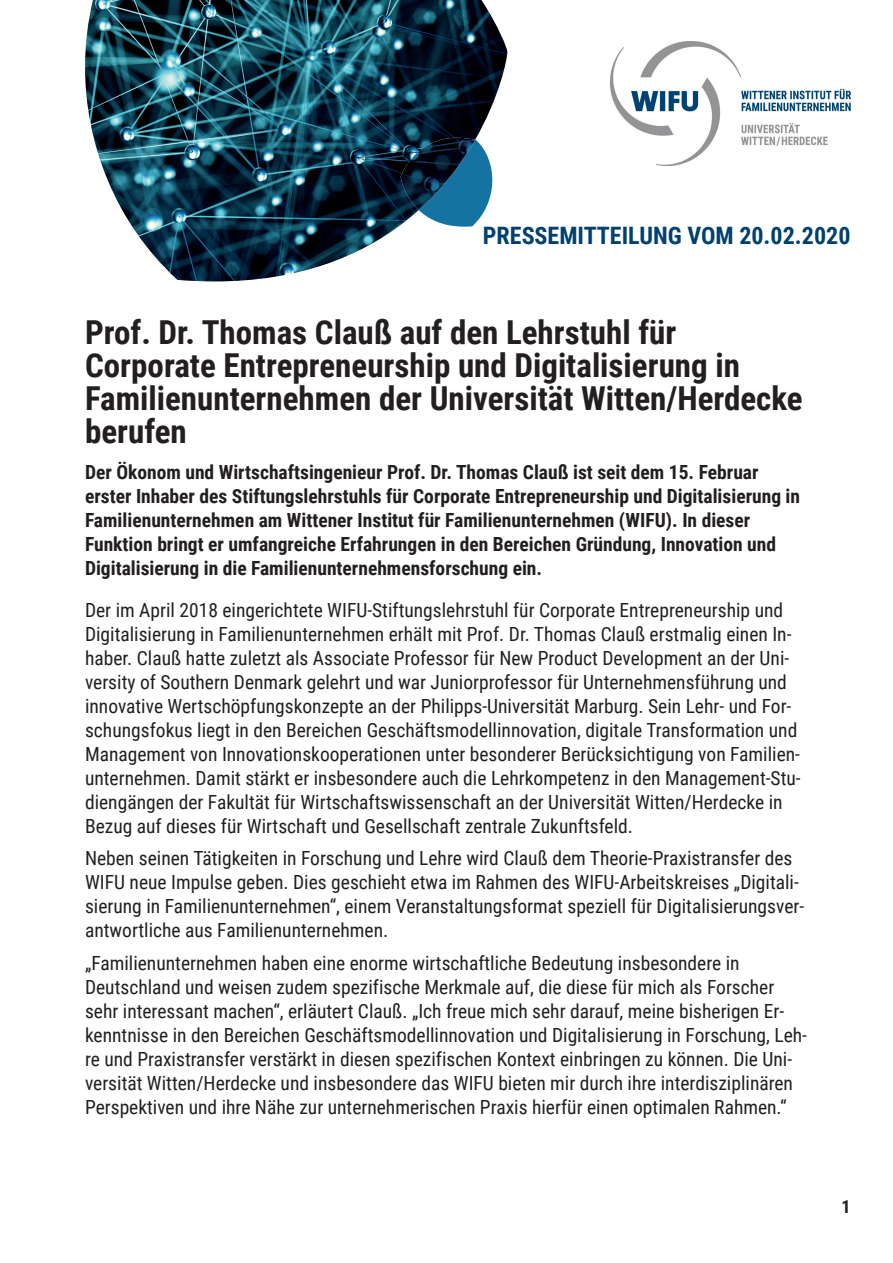
<style>
.page{position:relative;width:893px;height:1263px;background:#fff}
.page>*{position:absolute;margin:0;border:0;box-sizing:border-box;transform-origin:0 0}
.t1{font:700 33px/33px "Roboto Condensed";color:#231f20}
.t2{font:700 24px "Roboto Condensed";color:#01416f}
.t3{font:19.5px/24px "Roboto Condensed";color:#231f20}
.t4{font:700 19.5px/24px "Roboto Condensed";color:#231f20}
.t5{font:700 18px "Roboto Condensed";color:#231f20}
</style>
<div class="page">
<img style="left:85px;top:0;width:422px;height:281px">
<svg style="left:419px;top:140px;width:79px;height:87px"></svg>
<img style="left:400px;top:138px;width:75px;height:72px">
<img style="left:610px;top:42px;width:240px;height:124px">
<p class="t2" style="left:483px;top:219px;width:369px">PRESSEMITTEILUNG VOM 20.02.2020</p>
<h1 class="t1" style="left:85px;top:314px;width:719px">Prof. Dr. Thomas Clauß auf den Lehrstuhl für Corporate Entrepreneurship und Digitalisierung in Familienunternehmen der Universität Witten/Herdecke berufen</h1>
<p class="t4" style="left:85px;top:460px;width:717px">Der Ökonom und Wirtschaftsingenieur Prof. Dr. Thomas Clauß ist seit dem 15. Februar erster Inhaber des Stiftungslehrstuhls für Corporate Entrepreneurship und Digitalisierung in Familienunternehmen am Wittener Institut für Familienunternehmen (WIFU). In dieser Funktion bringt er umfangreiche Erfahrungen in den Bereichen Gründung, Innovation und Digitalisierung in die Familienunternehmensforschung ein.</p>
<p class="t3" style="left:85px;top:597px;width:717px">Der im April 2018 eingerichtete WIFU-Stiftungslehrstuhl für Corporate Entrepreneurship und Digitalisierung in Familienunternehmen erhält mit Prof. Dr. Thomas Clauß erstmalig einen In&shy;haber. Clauß hatte zuletzt als Associate Professor für New Product Development an der Uni&shy;versity of Southern Denmark gelehrt und war Juniorprofessor für Unternehmensführung und innovative Wertschöpfungskonzepte an der Philipps-Universität Marburg. Sein Lehr- und For&shy;schungsfokus liegt in den Bereichen Geschäftsmodellinnovation, digitale Transformation und Management von Innovationskooperationen unter besonderer Berücksichtigung von Familien&shy;unternehmen. Damit stärkt er insbesondere auch die Lehrkompetenz in den Management-Stu&shy;diengängen der Fakultät für Wirtschaftswissenschaft an der Universität Witten/Herdecke in Bezug auf dieses für Wirtschaft und Gesellschaft zentrale Zukunftsfeld.</p>
<p class="t3" style="left:85px;top:845px;width:721px">Neben seinen Tätigkeiten in Forschung und Lehre wird Clauß dem Theorie-Praxistransfer des WIFU neue Impulse geben. Dies geschieht etwa im Rahmen des WIFU-Arbeitskreises „Digitali&shy;sierung in Familienunternehmen“, einem Veranstaltungsformat speziell für Digitalisierungsver&shy;antwortliche aus Familienunternehmen.</p>
<p class="t3" style="left:85px;top:950px;width:724px">„Familienunternehmen haben eine enorme wirtschaftliche Bedeutung insbesondere in Deutschland und weisen zudem spezifische Merkmale auf, die diese für mich als Forscher sehr interessant machen“, erläutert Clauß. „Ich freue mich sehr darauf, meine bisherigen Er&shy;kenntnisse in den Bereichen Geschäftsmodellinnovation und Digitalisierung in Forschung, Leh&shy;re und Praxistransfer verstärkt in diesen spezifischen Kontext einbringen zu können. Die Uni&shy;versität Witten/Herdecke und insbesondere das WIFU bieten mir durch ihre interdisziplinären Perspektiven und ihre Nähe zur unternehmerischen Praxis hierfür einen optimalen Rahmen.“</p>
<p class="t5" style="left:841px;top:1194px;width:11px">1</p>
</div>
